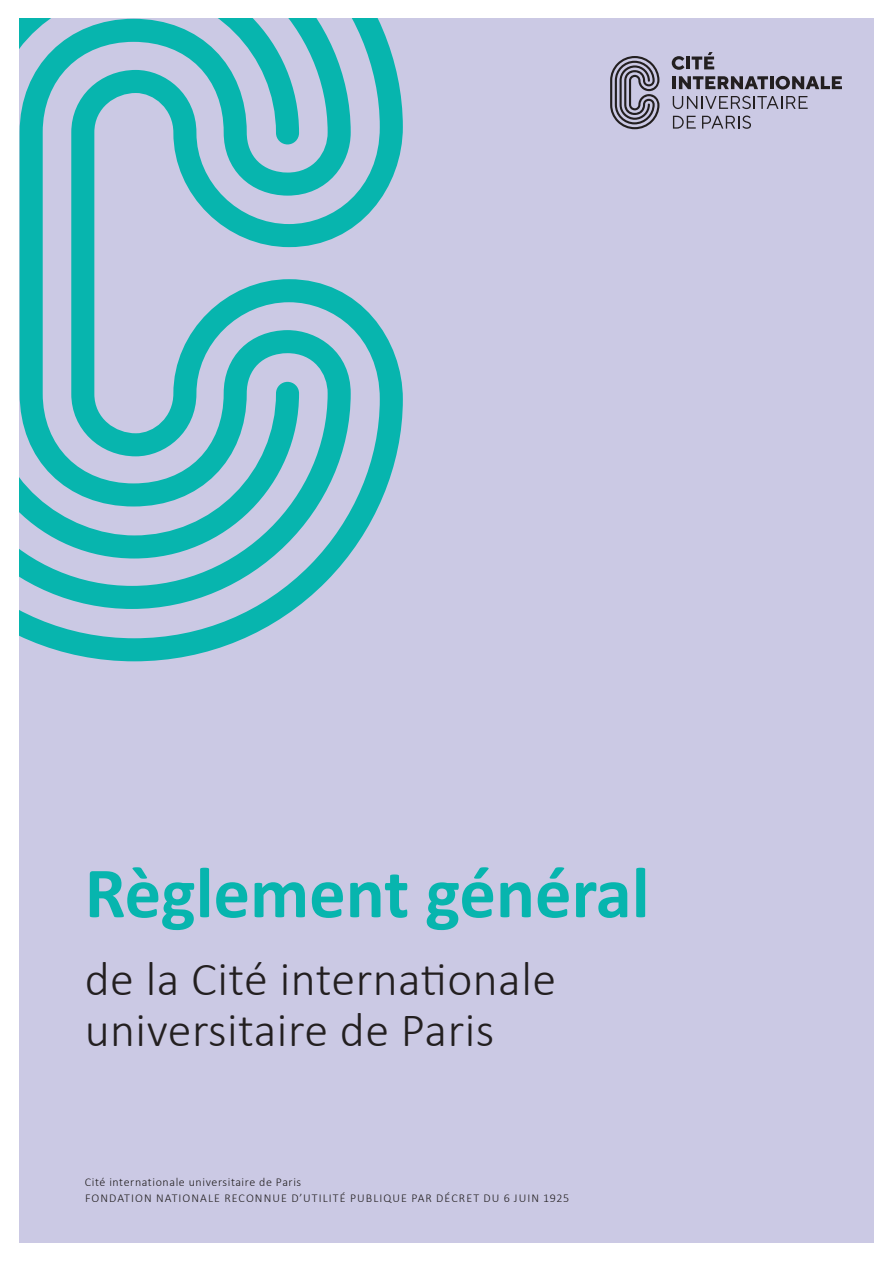
<style>
.page{position:relative;width:893px;height:1263px;background:#fff}
.page>*{position:absolute;margin:0;border:0;box-sizing:border-box;transform-origin:0 0}
.t1{font:700 72.75px "Calibri";color:#07b5ae}
.t2{font:300 48px "Calibri";letter-spacing:.01em;color:#231f20}
.t3{font:300 12px "Calibri";letter-spacing:.08em;color:#231f20}
.t4{font:300 12px "Calibri";letter-spacing:.05em;color:#231f20}
</style>
<div class="page">
<div style="left:20px;top:18px;width:854px;height:1225px;background:#cbc9e4"></div>
<svg style="left:20px;top:18px;width:383px;height:643px"></svg>
<svg style="left:20px;top:18px;width:331px;height:591px"></svg>
<svg style="left:610px;top:56px;width:49px;height:73px"></svg>
<svg style="left:672px;top:56px;width:12px;height:14px"></svg>
<hr style="left:686px;top:57px;width:4px;height:12px;background:#231f20">
<svg style="left:692px;top:52px;width:22px;height:17px"></svg>
<hr style="left:672px;top:76px;width:4px;height:13px;background:#231f20">
<svg style="left:679px;top:76px;width:163px;height:14px"></svg>
<svg style="left:673px;top:96px;width:135px;height:13px"></svg>
<svg style="left:673px;top:116px;width:23px;height:13px"></svg>
<svg style="left:702px;top:116px;width:49px;height:13px"></svg>
<p class="t1" style="left:85px;top:841px;width:566px">Règlement général</p>
<p class="t2" style="left:85px;top:950px;width:473px">de la Cité internationale</p>
<p class="t2" style="left:85px;top:1001px;width:411px">universitaire de Paris</p>
<p class="t4" style="left:85px;top:1174px;width:218px">Cité internationale universitaire de Paris</p>
<p class="t3" style="left:85px;top:1190px;width:486px">FONDATION NATIONALE RECONNUE D’UTILITÉ PUBLIQUE PAR DÉCRET DU 6 JUIN 1925</p>
</div>
